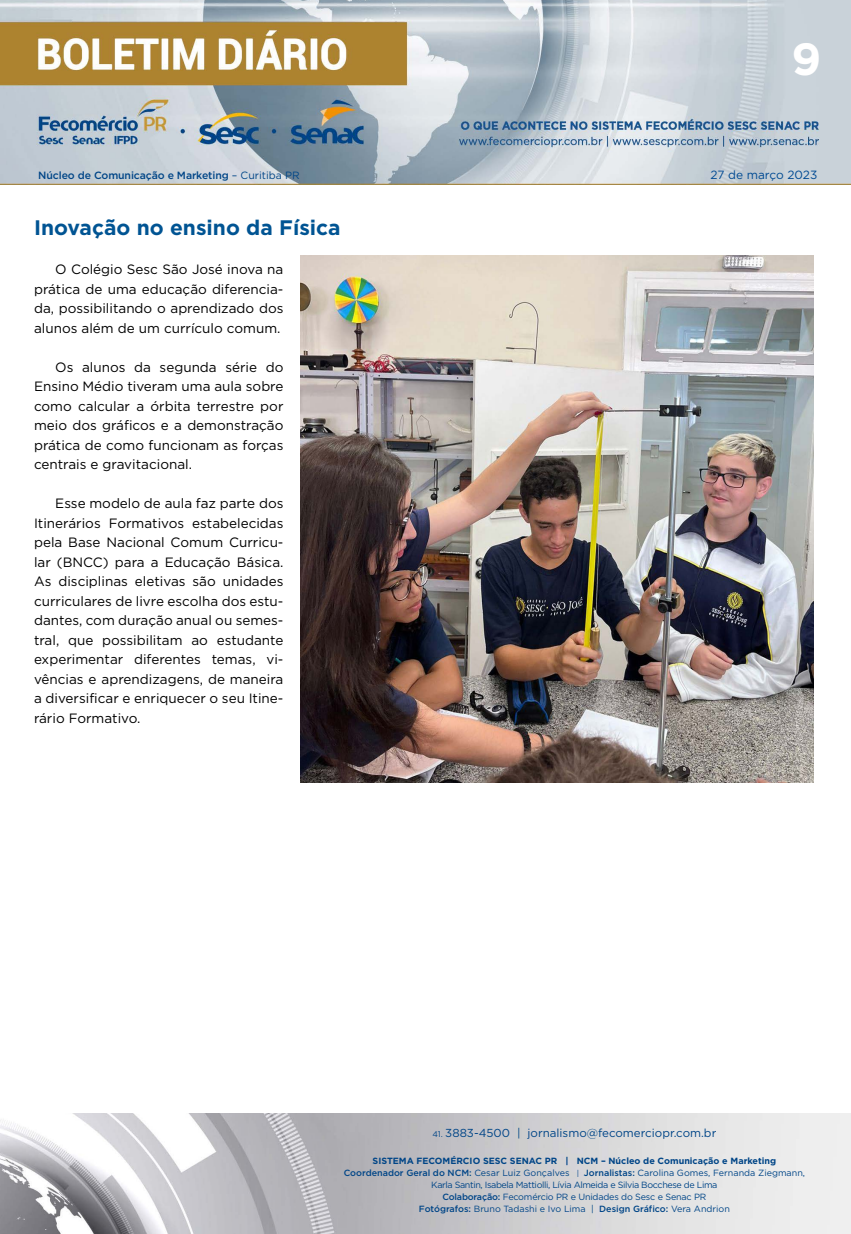
<style>
.page{position:relative;width:851px;height:1234px;background:#fff}
.page>*{position:absolute;margin:0;border:0;box-sizing:border-box;transform-origin:0 0}
.t1{font:700 45px "Gotham";color:#fff}
.t2{font:700 21px "Gotham";color:#005493}
.t3{font:13.5px/19.5px "Gotham";color:#000;text-align:justify}
.t4{font:11.85px "Gotham";color:#004a93}
.t5{font:11.55px "Gotham";color:#004587}
.t6{font:500 10.5px "Gotham";letter-spacing:-.01em;color:#004587}
.t7{font:9px/12px "Gotham";letter-spacing:-.02em;color:#004587;text-align:center}
.s1{font-weight:400}
.s2{font-size:8.25px}
.s3{font-weight:700}
.s4{font-weight:500}
.s5{font-size:7.65px}
</style>
<div class="page">
<img style="left:0;top:0;width:850px;height:184px">
<img style="left:0;top:1113px;width:850px;height:120px">
<img style="left:301px;top:255px;width:512px;height:527px">
<h1 class="t1" style="left:791px;top:29px;width:31px">9</h1>
<p class="t6" style="left:38px;top:168px;width:263px">Núcleo de Comunicação e Marketing <span class="s1">– Curitiba PR</span></p>
<p class="t4" style="left:710px;top:167px;width:108px">27 de março 2023</p>
<h2 class="t2" style="left:34px;top:214px;width:308px">Inovação no ensino da Física</h2>
<p class="t3" style="left:34px;top:259px;width:251px;text-indent:21px">O Colégio Sesc São José inova na prática de uma educação diferencia&shy;da, possibilitando o aprendizado dos alunos além de um currículo comum.</p>
<p class="t3" style="left:34px;top:357px;width:251px;text-indent:21px">Os alunos da segunda série do Ensino Médio tiveram uma aula sobre como calcular a órbita terrestre por meio dos gráficos e a demonstração prática de como funcionam as forças centrais e gravitacional.</p>
<p class="t3" style="left:34px;top:493px;width:251px;text-indent:21px">Esse modelo de aula faz parte dos Itinerários Formativos estabelecidas pela Base Nacional Comum Curricu&shy;lar (BNCC) para a Educação Básica.<br>As disciplinas eletivas são unidades curriculares de livre escolha dos estu&shy;dantes, com duração anual ou semes&shy;tral, que possibilitam ao estudante experimentar diferentes temas, vi&shy;vências e aprendizagens, de maneira a diversificar e enriquecer o seu Itine&shy;rário Formativo.</p>
<p class="t5" style="left:432px;top:1125px;width:285px"><span class="s2">41.</span> 3883-4500 | jornalismo@fecomerciopr.com.br</p>
<p class="t7" style="left:343px;top:1154px;width:463px"><span class="s3">SISTEMA FECOMÉRCIO SESC SENAC PR | NCM – Núcleo de Comunicação e Marketing </span><span class="s4">Coordenador Geral do NCM:</span> Cesar Luiz Gonçalves <span class="s5">|</span> <span class="s4">Jornalistas:</span> Carolina Gomes, Fernanda Ziegmann, Karla Santin, Isabela Mattiolli, Lívia Almeida e Silvia Bocchese de Lima<br><span class="s4">Colaboração:</span> Fecomércio PR e Unidades do Sesc e Senac PR<br><span class="s4">Fotógrafos:</span> Bruno Tadashi e Ivo Lima | <span class="s4">Design Gráfico:</span> Vera Andrion</p>
</div>
